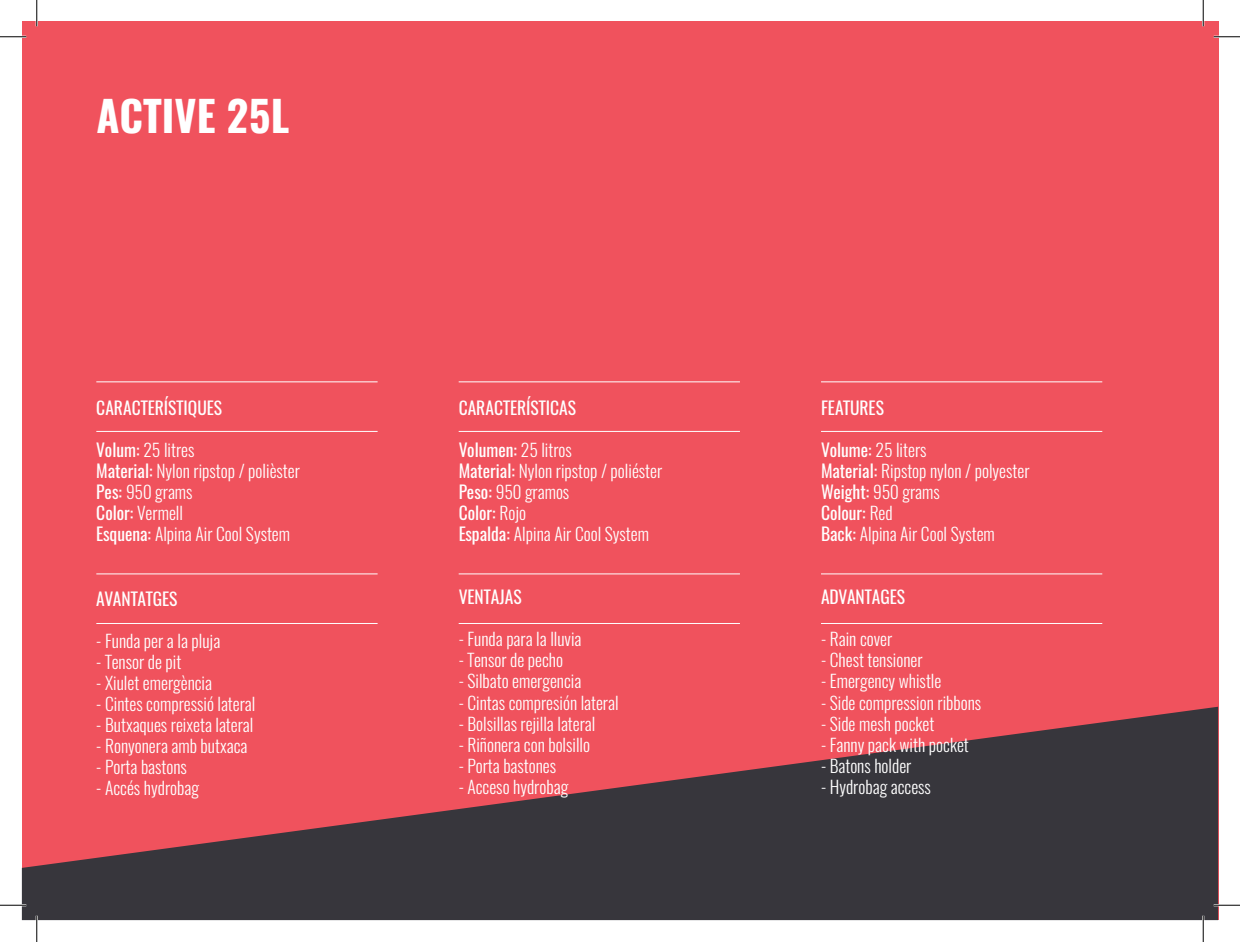
<style>
.page{position:relative;width:1240px;height:942px;background:#fff}
.page>*{position:absolute;margin:0;border:0;box-sizing:border-box;transform-origin:0 0}
.t1{font:700 42px "Oswald";color:#fff}
.t2{font:300 17.5px/21px "Oswald";color:#fff}
.t3{font:17.5px "Oswald";color:#fff}
.s1{font-weight:400}
</style>
<div class="page">
<div style="left:22px;top:22px;width:1195px;height:898px;background:#f0525d"></div>
<svg style="left:22px;top:706px;width:1195px;height:214px;fill:#37363c"></svg>
<hr style="left:96px;top:381px;width:281px;height:1px;background:#fff">
<hr style="left:96px;top:431px;width:281px;height:1px;background:#fff">
<hr style="left:96px;top:573px;width:281px;height:1px;background:#fff">
<hr style="left:96px;top:623px;width:281px;height:1px;background:#fff">
<hr style="left:458px;top:381px;width:282px;height:1px;background:#fff">
<hr style="left:458px;top:431px;width:282px;height:1px;background:#fff">
<hr style="left:458px;top:573px;width:282px;height:1px;background:#fff">
<hr style="left:458px;top:623px;width:282px;height:1px;background:#fff">
<hr style="left:821px;top:381px;width:281px;height:1px;background:#fff">
<hr style="left:821px;top:431px;width:281px;height:1px;background:#fff">
<hr style="left:821px;top:573px;width:281px;height:1px;background:#fff">
<hr style="left:821px;top:623px;width:281px;height:1px;background:#fff">
<hr style="left:0;top:36px;width:26px;height:2px;background:#fff">
<hr style="left:1213px;top:36px;width:26px;height:2px;background:#fff">
<hr style="left:0;top:904px;width:26px;height:2px;background:#fff">
<hr style="left:1213px;top:904px;width:26px;height:2px;background:#fff">
<hr style="left:36px;top:0;width:2px;height:26px;background:#fff">
<hr style="left:36px;top:915px;width:2px;height:27px;background:#fff">
<hr style="left:1201px;top:0;width:3px;height:26px;background:#fff">
<hr style="left:1201px;top:915px;width:3px;height:27px;background:#fff">
<svg style="left:0;top:36px;width:26px;height:1px"></svg>
<svg style="left:1213px;top:36px;width:26px;height:1px"></svg>
<svg style="left:0;top:905px;width:26px;height:1px"></svg>
<svg style="left:1213px;top:905px;width:26px;height:1px"></svg>
<svg style="left:36px;top:0;width:1px;height:26px"></svg>
<svg style="left:36px;top:915px;width:1px;height:27px"></svg>
<svg style="left:1202px;top:0;width:1px;height:26px"></svg>
<svg style="left:1202px;top:915px;width:1px;height:27px"></svg>
<h1 class="t1" style="left:96px;top:94px;width:195px">ACTIVE 25L</h1>
<p class="t3" style="left:96px;top:393px;width:127px">CARACTERÍSTIQUES</p>
<p class="t2" style="left:96px;top:438px;width:205px"><span class="s1">Volum:</span> 25 litres<br><span class="s1">Material:</span> Nylon ripstop / polièster<br><span class="s1">Pes:</span> 950 grams<br><span class="s1">Color:</span> Vermell<br><span class="s1">Esquena:</span> Alpina Air Cool System</p>
<p class="t3" style="left:96px;top:583px;width:83px">AVANTATGES</p>
<p class="t2" style="left:96px;top:628px;width:125px">- Funda per a la pluja</p>
<p class="t2" style="left:96px;top:649px;width:86px">- Tensor de pit</p>
<p class="t2" style="left:96px;top:670px;width:117px">- Xiulet emergència</p>
<p class="t2" style="left:96px;top:691px;width:161px">- Cintes compressió lateral</p>
<p class="t2" style="left:96px;top:712px;width:159px">- Butxaques reixeta lateral</p>
<p class="t2" style="left:96px;top:733px;width:153px">- Ronyonera amb butxaca</p>
<p class="t2" style="left:96px;top:754px;width:92px">- Porta bastons</p>
<p class="t2" style="left:96px;top:775px;width:104px">- Accés hydrobag</p>
<p class="t3" style="left:458px;top:393px;width:119px">CARACTERÍSTICAS</p>
<p class="t2" style="left:458px;top:438px;width:205px"><span class="s1">Volumen:</span> 25 litros<br><span class="s1">Material:</span> Nylon ripstop / poliéster<br><span class="s1">Peso:</span> 950 gramos<br><span class="s1">Color:</span> Rojo<br><span class="s1">Espalda:</span> Alpina Air Cool System</p>
<p class="t3" style="left:458px;top:582px;width:64px">VENTAJAS</p>
<p class="t2" style="left:458px;top:627px;width:124px">- Funda para la lluvia</p>
<p class="t2" style="left:458px;top:648px;width:106px">- Tensor de pecho</p>
<p class="t2" style="left:458px;top:669px;width:124px">- Silbato emergencia</p>
<p class="t2" style="left:458px;top:690px;width:161px">- Cintas compresión lateral</p>
<p class="t2" style="left:458px;top:711px;width:138px">- Bolsillas rejilla lateral</p>
<p class="t2" style="left:458px;top:732px;width:133px">- Riñonera con bolsillo</p>
<p class="t2" style="left:458px;top:753px;width:99px">- Porta bastones</p>
<p class="t2" style="left:458px;top:774px;width:111px">- Acceso hydrobag</p>
<p class="t3" style="left:821px;top:393px;width:64px">FEATURES</p>
<p class="t2" style="left:821px;top:438px;width:210px"><span class="s1">Volume:</span> 25 liters<br><span class="s1">Material:</span> Ripstop nylon / polyester<br><span class="s1">Weight:</span> 950 grams<br><span class="s1">Colour:</span> Red<br><span class="s1">Back:</span> Alpina Air Cool System</p>
<p class="t3" style="left:821px;top:582px;width:86px">ADVANTAGES</p>
<p class="t2" style="left:821px;top:627px;width:73px">- Rain cover</p>
<p class="t2" style="left:821px;top:648px;width:103px">- Chest tensioner</p>
<p class="t2" style="left:821px;top:669px;width:122px">- Emergency whistle</p>
<p class="t2" style="left:821px;top:690px;width:162px">- Side compression ribbons</p>
<p class="t2" style="left:821px;top:711px;width:115px">- Side mesh pocket</p>
<p class="t2" style="left:821px;top:732px;width:149px">- Fanny pack with pocket</p>
<p class="t2" style="left:821px;top:753px;width:92px">- Batons holder</p>
<p class="t2" style="left:821px;top:774px;width:111px">- Hydrobag access</p>
</div>
